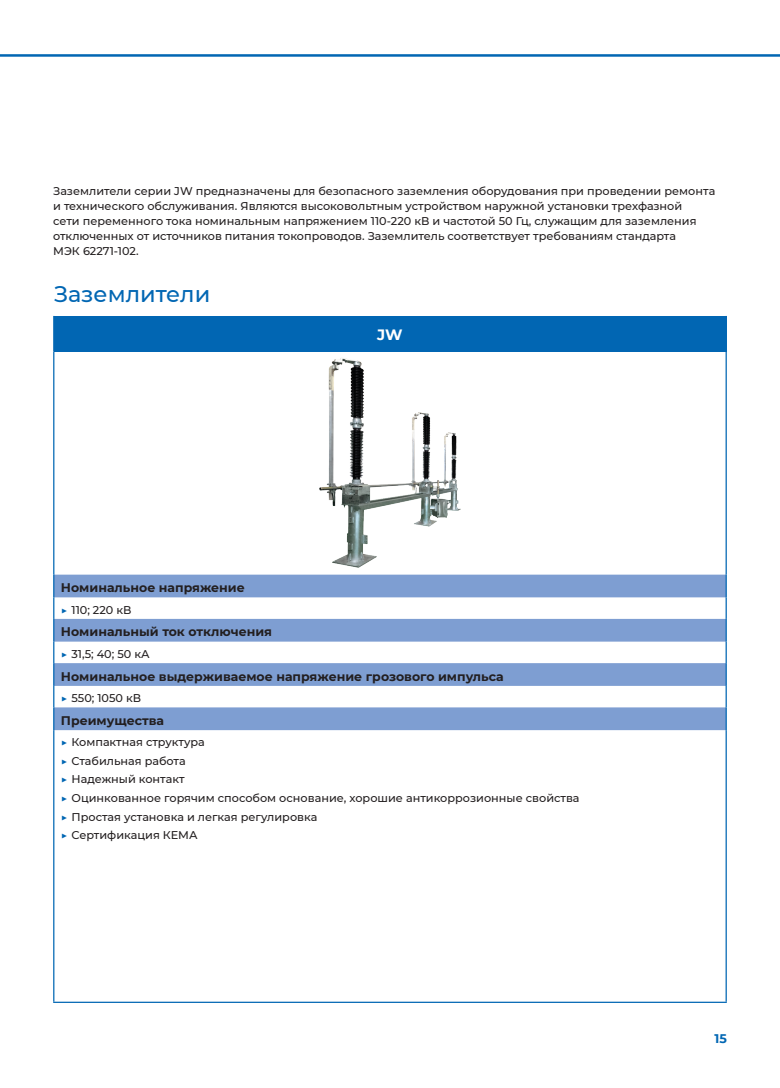
<style>
.page{position:relative;width:780px;height:1088px;background:#fff}
.page>*{position:absolute;margin:0;border:0;box-sizing:border-box;transform-origin:0 0}
.t1{font:500 22.5px "Montserrat";color:#0166b3}
.t2{font:700 15px "Montserrat";color:#fff}
.t3{font:700 12.5px "Montserrat";color:#231f20}
.t4{font:700 12.5px "Montserrat";color:#0166b3}
.t5{font:500 11.25px/18.5px "Montserrat";color:#231f20}
.s1{color:#0166b3}
</style>
<div class="page">
<hr style="left:0;top:54px;width:780px;height:3px;background:#0166b3">
<div style="left:54px;top:316px;width:672px;height:35px;background:#0166b3"></div>
<svg style="left:54px;top:575px;width:671px;height:155px;fill:#7e9ed2"></svg>
<hr style="left:53px;top:316px;width:1px;height:35px;background:#0166b3">
<hr style="left:53px;top:351px;width:1px;height:224px;background:#0166b3">
<hr style="left:725px;top:351px;width:1px;height:224px;background:#0166b3">
<svg style="left:53px;top:575px;width:1px;height:155px"></svg>
<hr style="left:53px;top:730px;width:1px;height:272px;background:#0166b3">
<hr style="left:53px;top:1002px;width:673px;height:1px;background:#0166b3">
<svg style="left:725px;top:575px;width:1px;height:155px"></svg>
<hr style="left:725px;top:730px;width:1px;height:272px;background:#0166b3">
<img style="left:319px;top:358px;width:141px;height:210px">
<p class="t5" style="left:53px;top:183px;width:663px;line-height:15px">Заземлители серии JW предназначены для безопасного заземления оборудования при проведении ремонта и технического обслуживания. Являются высоковольтным устройством наружной установки трехфазной<br>сети переменного тока номинальным напряжением 110-220 кВ и частотой 50 Гц, служащим для заземления oтключeнныx от иcтoчникoв питания тoкoпpoвoдoв. Заземлитель соответствует требованиям стандарта<br>МЭК 62271-102.</p>
<h1 class="t1" style="left:54px;top:278px;width:158px">Заземлители</h1>
<h2 class="t2" style="left:377px;top:324px;width:27px">JW</h2>
<p class="t3" style="left:61px;top:579px;width:185px">Номинальное напряжение</p>
<p class="t5" style="left:61px;top:600px;width:72px"><span class="s1">▶</span> 110; 220 кВ</p>
<p class="t3" style="left:61px;top:623px;width:213px">Номинальный ток отключения</p>
<p class="t5" style="left:61px;top:644px;width:90px"><span class="s1">▶</span> 31,5; 40; 50 кА</p>
<p class="t3" style="left:61px;top:667px;width:444px">Номинальное выдерживаемое напряжение грозового импульса</p>
<p class="t5" style="left:61px;top:688px;width:82px"><span class="s1">▶</span> 550; 1050 кВ</p>
<p class="t3" style="left:61px;top:711px;width:105px">Преимущества</p>
<p class="t5" style="left:61px;top:733px;width:520px"><span class="s1">▶</span> Компактная структура<br><span class="s1">▶</span> Стабильная работа<br><span class="s1">▶</span> Надежный контакт<br><span class="s1">▶</span> Оцинкованное горячим способом основание, хорошие антикоррозионные свойства <span class="s1">▶</span> Простая установка и легкая регулировка<br><span class="s1">▶</span> Сертификация КЕМА</p>
<p class="t4" style="left:714px;top:1030px;width:14px">15</p>
</div>
